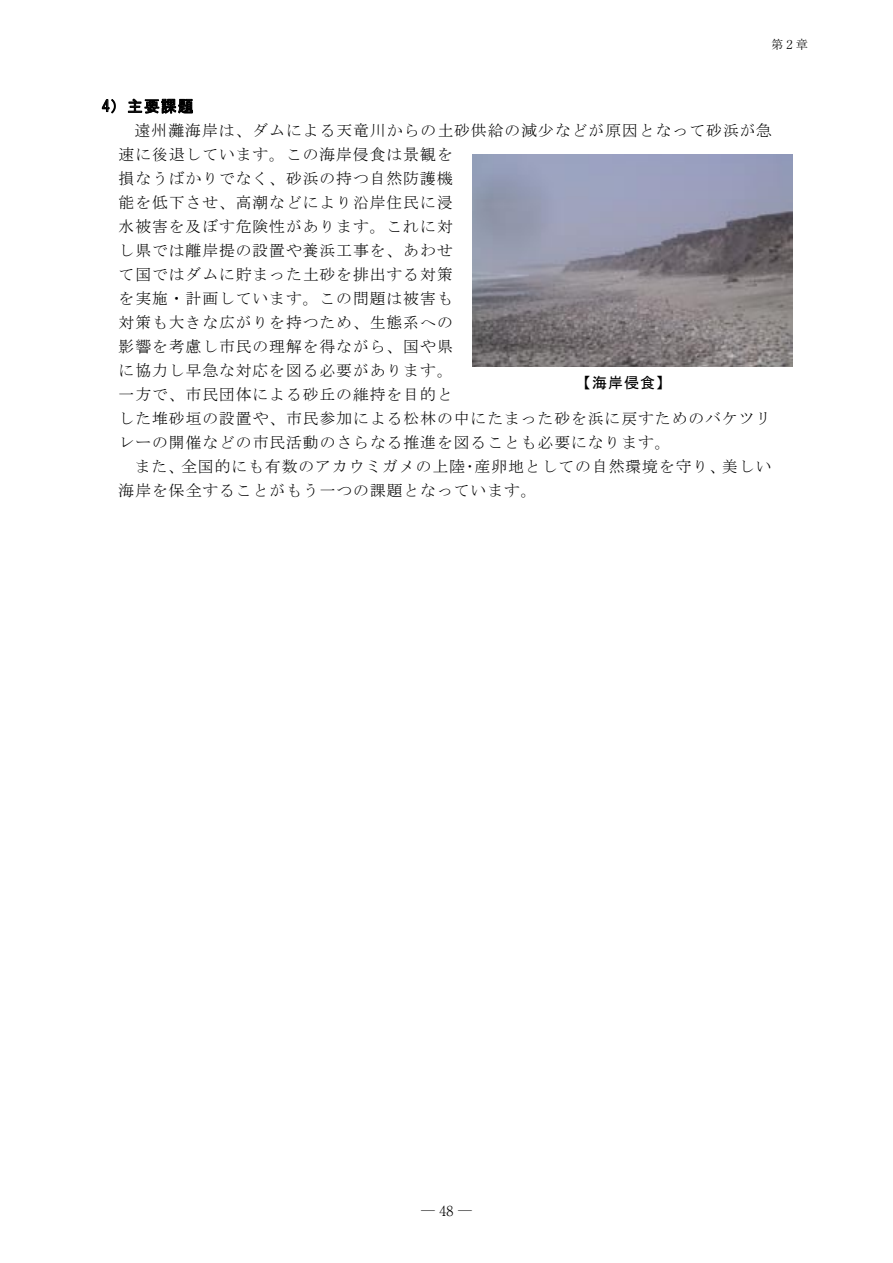
<style>
.page{position:relative;width:893px;height:1263px;background:#fff}
.page>*{position:absolute;margin:0;border:0;box-sizing:border-box;transform-origin:0 0}
.t1{font:15.75px "MS Mincho";letter-spacing:.065em;color:#000}
.t2{font:15.75px "MS Gothic";color:#000}
.t3{font:15px "MS Gothic";color:#000}
.t4{font:300 13.8px "Ryumin Pro";color:#000}
.t5{font:300 12.15px "Ryumin Pro";color:#000}
</style>
<div class="page">
<svg style="left:102px;top:99px;width:14px;height:14px"></svg>
<svg style="left:128px;top:99px;width:65px;height:14px"></svg>
<img style="left:472px;top:154px;width:320px;height:212px">
<p class="t5" style="left:771px;top:35px;width:38px">第2章</p>
<p class="t2" style="left:102px;top:98px;width:93px">4）主要課題</p>
<p class="t1" style="left:135px;top:122px;width:638px">遠州灘海岸は、ダムによる天竜川からの土砂供給の減少などが原因となって砂浜が急</p>
<p class="t1" style="left:119px;top:146px;width:336px">速に後退しています。この海岸侵食は景観を</p>
<p class="t1" style="left:119px;top:170px;width:336px">損なうばかりでなく、砂浜の持つ自然防護機</p>
<p class="t1" style="left:119px;top:194px;width:336px">能を低下させ、高潮などにより沿岸住民に浸</p>
<p class="t1" style="left:119px;top:218px;width:336px">水被害を及ぼす危険性があります。これに対</p>
<p class="t1" style="left:119px;top:242px;width:336px">し県では離岸提の設置や養浜工事を、あわせ</p>
<p class="t1" style="left:119px;top:266px;width:336px">て国ではダムに貯まった土砂を排出する対策</p>
<p class="t1" style="left:119px;top:290px;width:336px">を実施・計画しています。この問題は被害も</p>
<p class="t1" style="left:119px;top:314px;width:336px">対策も大きな広がりを持つため、生態系への</p>
<p class="t1" style="left:119px;top:338px;width:336px">影響を考慮し市民の理解を得ながら、国や県</p>
<p class="t1" style="left:119px;top:362px;width:336px">に協力し早急な対応を図る必要があります。</p>
<p class="t1" style="left:119px;top:386px;width:336px">一方で、市民団体による砂丘の維持を目的と</p>
<p class="t1" style="left:119px;top:410px;width:654px">した堆砂垣の設置や、市民参加による松林の中にたまった砂を浜に戻すためのバケツリ</p>
<p class="t1" style="left:119px;top:434px;width:554px">レーの開催などの市民活動のさらなる推進を図ることも必要になります。</p>
<p class="t1" style="left:135px;top:458px;width:638px">また、全国的にも有数のアカウミガメの上陸･産卵地としての自然環境を守り、美しい</p>
<p class="t1" style="left:119px;top:482px;width:419px">海岸を保全することがもう一つの課題となっています。</p>
<p class="t3" style="left:576px;top:375px;width:97px">【海岸侵食】</p>
<p class="t4" style="left:421px;top:1199px;width:52px">─ 48 ─</p>
</div>
